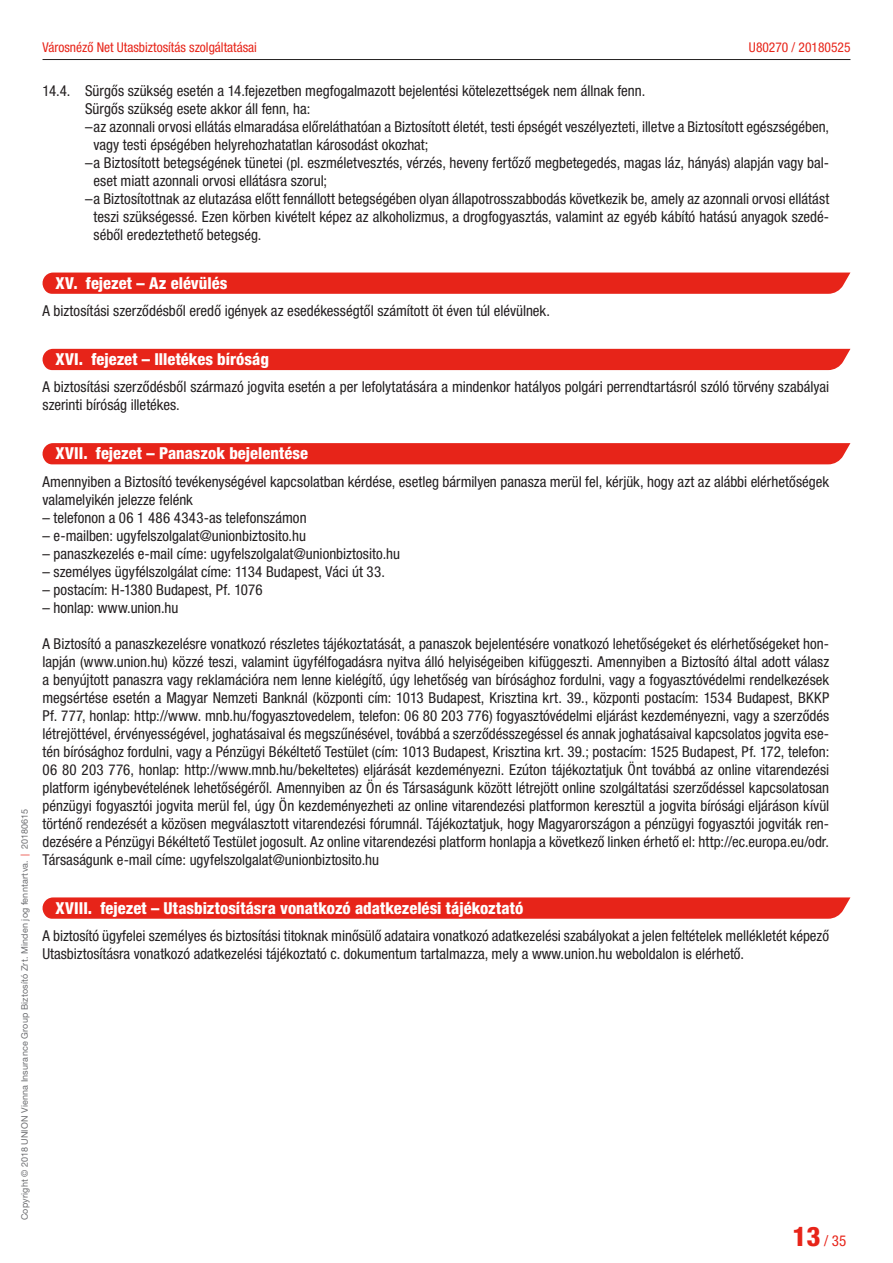
<style>
.page{position:relative;width:893px;height:1263px;background:#fff}
.page>*{position:absolute;margin:0;border:0;box-sizing:border-box;transform-origin:0 0}
.t1{font:800 condensed 16.5px "Helvetica Neue LT Pro";color:#fff}
.t2{font:condensed 15px/18px "Helvetica Neue LT Pro";color:#231f20}
.t3{font:condensed 15px "Helvetica Neue LT Pro";color:#e72419}
.t4{font:condensed 13.5px "Helvetica Neue LT Pro";color:#e72419}
.t5{font:9px "Helvetica Neue LT Pro";letter-spacing:.02em;color:#6c6d70}
.s1{color:#e72419}
.s2{font-weight:800;font-size:27px}
</style>
<div class="page">
<div style="left:42px;top:273px;width:808px;height:21px;background:#e72419"></div>
<div style="left:42px;top:349px;width:808px;height:21px;background:#e72419"></div>
<div style="left:42px;top:443px;width:808px;height:21px;background:#e72419"></div>
<svg style="left:42px;top:897px;width:808px;height:22px;background:#e82d23"></svg>
<hr style="left:43px;top:59px;width:807px;height:1px;background:#231f20">
<p class="t5" style="left:19px;top:1220px;width:413px;rotate:-90deg">Copyright © 2018 UNION Vienna Insurance Group Biztosító Zrt. Minden jog fenntartva. <span class="s1">|</span> 20180615</p>
<p class="t4" style="left:43px;top:40px;width:216px">Városnéző Net Utasbiztosítás szolgáltatásai</p>
<p class="t4" style="left:749px;top:40px;width:103px">U80270 / 20180525</p>
<p class="t2" style="left:43px;top:81px;width:604px">14.4. Sürgős szükség esetén a 14.fejezetben megfogalmazott bejelentési kötelezettségek nem állnak fenn.</p>
<p class="t2" style="left:85px;top:99px;width:227px">Sürgős szükség esete akkor áll fenn, ha:</p>
<p class="t2" style="left:85px;top:117px;width:746px">–az azonnali orvosi ellátás elmaradása előreláthatóan a Biztosított életét, testi épségét veszélyezteti, illetve a Biztosított egészségében,</p>
<p class="t2" style="left:94px;top:135px;width:337px">vagy testi épségében helyrehozhatatlan károsodást okozhat;</p>
<p class="t2" style="left:85px;top:153px;width:746px">–a Biztosított betegségének tünetei (pl. eszméletvesztés, vérzés, heveny fertőző megbetegedés, magas láz, hányás) alapján vagy bal-</p>
<p class="t2" style="left:94px;top:171px;width:235px">eset miatt azonnali orvosi ellátásra szorul;</p>
<p class="t2" style="left:85px;top:189px;width:746px">–a Biztosítottnak az elutazása előtt fennállott betegségében olyan állapotrosszabbodás következik be, amely az azonnali orvosi ellátást</p>
<p class="t2" style="left:94px;top:207px;width:737px">teszi szükségessé. Ezen körben kivételt képez az alkoholizmus, a drogfogyasztás, valamint az egyéb kábító hatású anyagok szedé-</p>
<p class="t2" style="left:94px;top:225px;width:169px">séből eredeztethető betegség.</p>
<p class="t1" style="left:56px;top:273px;width:173px">XV. fejezet – Az elévülés</p>
<p class="t2" style="left:43px;top:302px;width:509px">A biztosítási szerződésből eredő igények az esedékességtől számított öt éven túl elévülnek.</p>
<p class="t1" style="left:56px;top:349px;width:215px">XVI. fejezet – Illetékes bíróság</p>
<p class="t2" style="left:43px;top:378px;width:788px">A biztosítási szerződésből származó jogvita esetén a per lefolytatására a mindenkor hatályos polgári perrendtartásról szóló törvény szabályai szerinti bíróság illetékes.</p>
<p class="t1" style="left:56px;top:443px;width:254px">XVII. fejezet – Panaszok bejelentése</p>
<p class="t2" style="left:43px;top:472px;width:788px">Amennyiben a Biztosító tevékenységével kapcsolatban kérdése, esetleg bármilyen panasza merül fel, kérjük, hogy azt az alábbi elérhetőségek valamelyikén jelezze felénk</p>
<p class="t2" style="left:43px;top:508px;width:266px">– telefonon a 06 1 486 4343-as telefonszámon</p>
<p class="t2" style="left:43px;top:526px;width:265px">– e-mailben: ugyfelszolgalat@unionbiztosito.hu</p>
<p class="t2" style="left:43px;top:544px;width:359px">– panaszkezelés e-mail címe: ugyfelszolgalat@unionbiztosito.hu</p>
<p class="t2" style="left:43px;top:562px;width:344px">– személyes ügyfélszolgálat címe: 1134 Budapest, Váci út 33.</p>
<p class="t2" style="left:43px;top:580px;width:222px">– postacím: H-1380 Budapest, Pf. 1076</p>
<p class="t2" style="left:43px;top:598px;width:137px">– honlap: www.union.hu</p>
<p class="t2" style="left:43px;top:634px;width:788px;text-align:justify">A Biztosító a panaszkezelésre vonatkozó részletes tájékoztatását, a panaszok bejelentésére vonatkozó lehetőségeket és elérhetőségeket hon&shy;lapján (www.union.hu) közzé teszi, valamint ügyfélfogadásra nyitva álló helyiségeiben kifüggeszti. Amennyiben a Biztosító által adott válasz a benyújtott panaszra vagy reklamációra nem lenne kielégítő, úgy lehetőség van bírósághoz fordulni, vagy a fogyasztóvédelmi rendelkezések megsértése esetén a Magyar Nemzeti Banknál (központi cím: 1013 Budapest, Krisztina krt. 39., központi postacím: 1534 Budapest, BKKP Pf. 777, honlap: http://www. mnb.hu/fogyasztovedelem, telefon: 06 80 203 776) fogyasztóvédelmi eljárást kezdeményezni, vagy a szerződés létrejöttével, érvényességével, joghatásaival és megszűnésével, továbbá a szerződésszegéssel és annak joghatásaival kapcsolatos jogvita ese&shy;tén bírósághoz fordulni, vagy a Pénzügyi Békéltető Testület (cím: 1013 Budapest, Krisztina krt. 39.; postacím: 1525 Budapest, Pf. 172, telefon:<br>06 80 203 776, honlap: http://www.mnb.hu/bekeltetes) eljárását kezdeményezni. Ezúton tájékoztatjuk Önt továbbá az online vitarendezési platform igénybevételének lehetőségéről. Amennyiben az Ön és Társaságunk között létrejött online szolgáltatási szerződéssel kapcsolatosan pénzügyi fogyasztói jogvita merül fel, úgy Ön kezdeményezheti az online vitarendezési platformon keresztül a jogvita bírósági eljáráson kívül történő rendezését a közösen megválasztott vitarendezési fórumnál. Tájékoztatjuk, hogy Magyarországon a pénzügyi fogyasztói jogviták ren&shy;dezésére a Pénzügyi Békéltető Testület jogosult. Az online vitarendezési platform honlapja a következő linken érhető el: http://ec.europa.eu/odr.<br>Társaságunk e-mail címe: ugyfelszolgalat@unionbiztosito.hu</p>
<p class="t1" style="left:56px;top:898px;width:469px">XVIII. fejezet – Utasbiztosításra vonatkozó adatkezelési tájékoztató</p>
<p class="t2" style="left:43px;top:926px;width:788px">A biztosító ügyfelei személyes és biztosítási titoknak minősülő adataira vonatkozó adatkezelési szabályokat a jelen feltételek mellékletét képező<br>Utasbiztosításra vonatkozó adatkezelési tájékoztató c. dokumentum tartalmazza, mely a www.union.hu weboldalon is elérhető.</p>
<p class="t3" style="left:792px;top:1232px;width:55px"><span class="s2">13</span> / 35</p>
</div>
